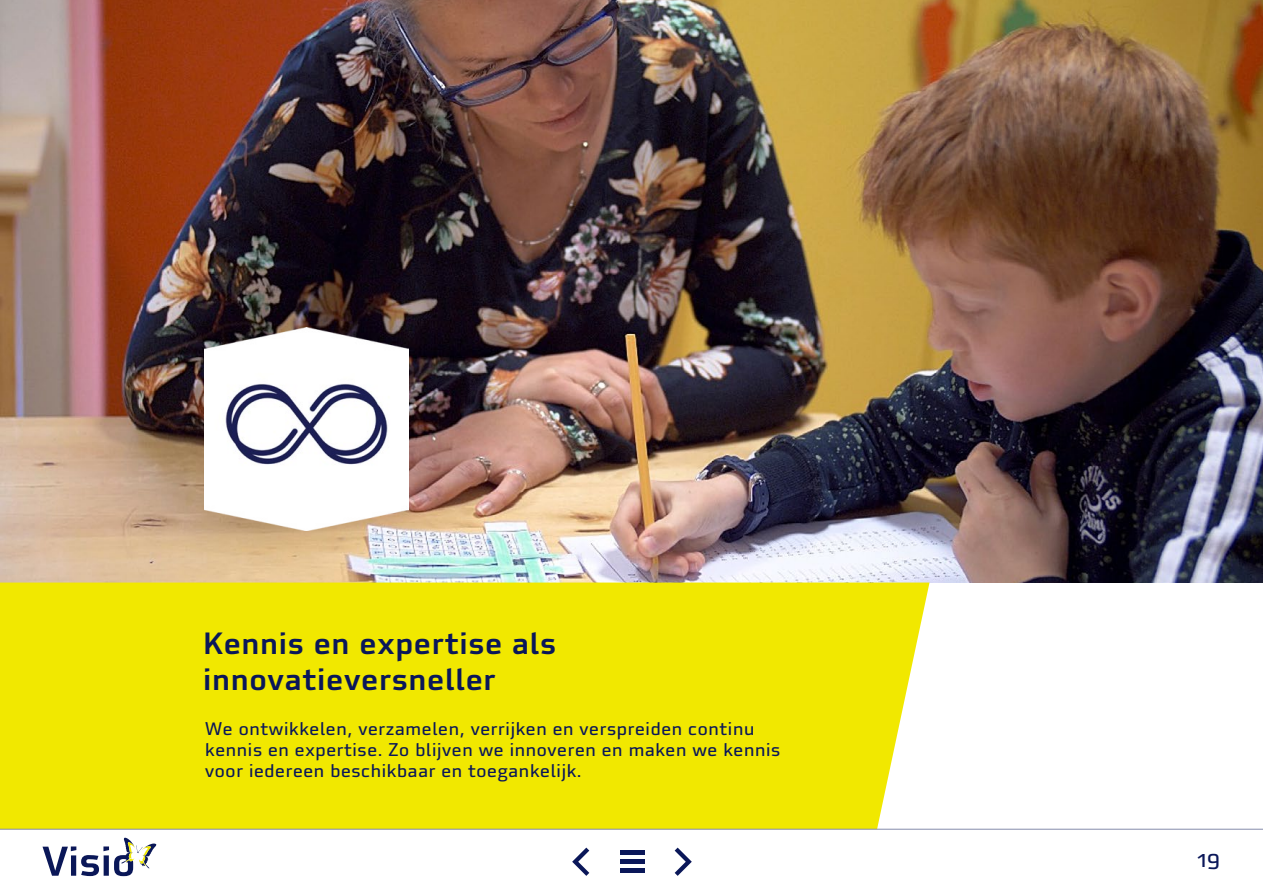
<style>
.page{position:relative;width:1263px;height:893px;background:#fff}
.page>*{position:absolute;margin:0;border:0;box-sizing:border-box;transform-origin:0 0}
.kop_c_20{font:500 30px/36px "Utility OT";color:#0a1759}
.t1{font:22.5px "Utility OT";color:#0a1759}
.kop_c_14{font:18px/21px "Utility OT";color:#0a1759}
</style>
<div class="page">
<svg style="left:675px;top:848px;width:17px;height:28px"></svg>
<svg style="left:572px;top:848px;width:17px;height:28px"></svg>
<svg style="left:43px;top:838px;width:113px;height:38px"></svg>
<div style="left:620px;top:850px;width:24px;height:5px;background:#0a1759"></div>
<hr style="left:620px;top:860px;width:24px;height:4px;background:#0a1759">
<hr style="left:620px;top:869px;width:24px;height:4px;background:#0a1759">
<img style="left:0;top:0;width:1263px;height:583px">
<img style="left:205px;top:327px;width:204px;height:204px">
<div style="left:0;top:583px;width:929px;height:246px;background:#f1e800"></div>
<hr style="left:0;top:829px;width:1263px;height:1px;background:#858bac">
<h2 class="kop_c_20" style="left:203px;top:625px;width:355px">Kennis en expertise als innovatieversneller</h2>
<h3 class="kop_c_14" style="left:205px;top:718px;width:577px">We ontwikkelen, verzamelen, verrijken en verspreiden continu kennis en expertise. Zo blijven we innoveren en maken we kennis voor iedereen beschikbaar en toegankelijk.</h3>
<p class="t1" style="left:1197px;top:845px;width:25px">19</p>
</div>
